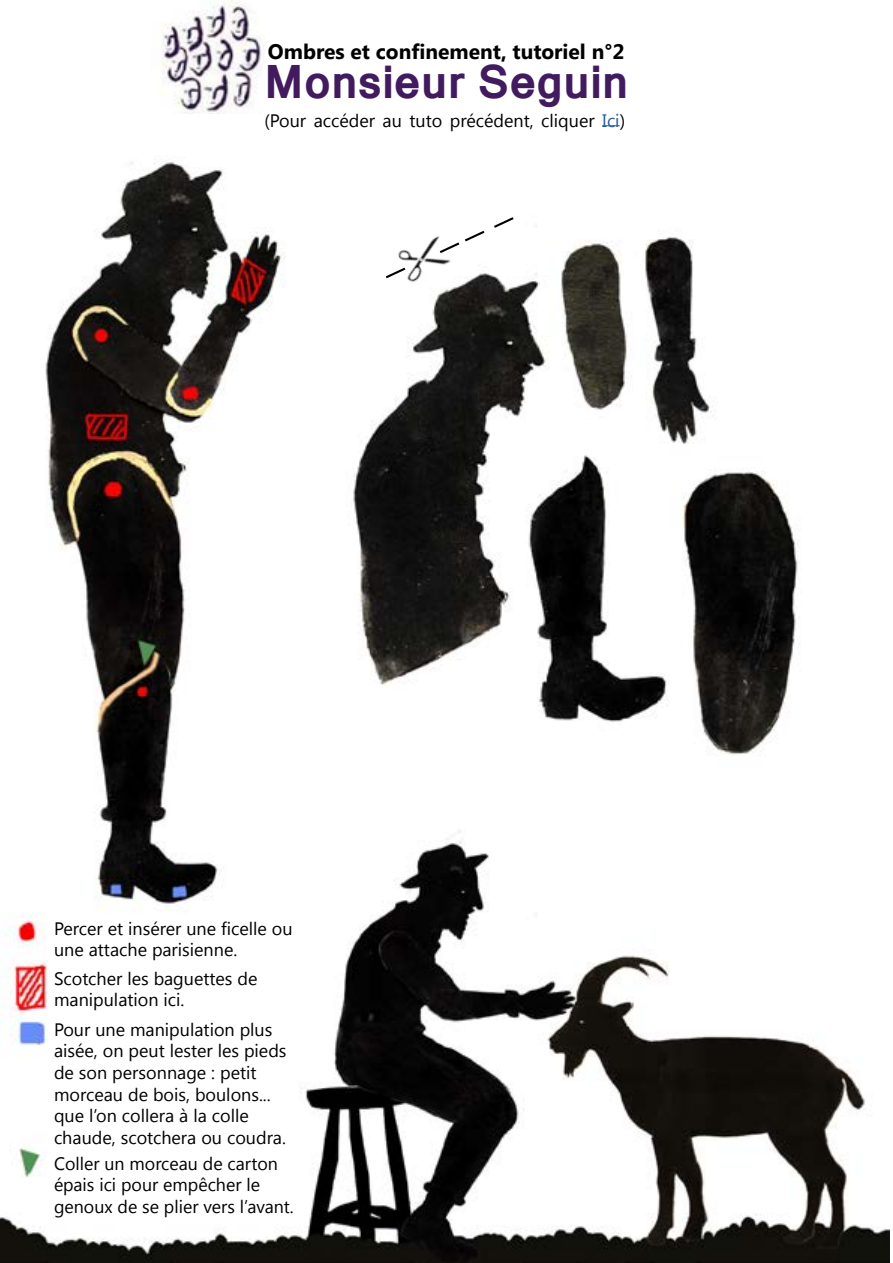
<style>
.page{position:relative;width:893px;height:1263px;background:#fff}
.page>*{position:absolute;margin:0;border:0;box-sizing:border-box;transform-origin:0 0}
.t1{font:700 45px "Kartika";color:#421b5e}
.t2{font:700 21px "Khmer UI";color:#000}
.t3{font:18px/21.6px "Khmer UI";color:#000}
.s1{color:#275b9b}
</style>
<div class="page">
<img style="left:0;top:38px;width:890px;height:1225px">
<svg style="left:602px;top:125px;width:18px;height:1px"></svg>
<img style="left:152px;top:0;width:112px;height:114px">
<img style="left:379px;top:217px;width:91px;height:82px">
<svg style="left:440px;top:242px;width:19px;height:11px"></svg>
<svg style="left:465px;top:231px;width:19px;height:10px"></svg>
<svg style="left:386px;top:268px;width:19px;height:10px"></svg>
<svg style="left:494px;top:217px;width:20px;height:11px"></svg>
<p class="t2" style="left:268px;top:39px;width:358px">Ombres et confinement, tutoriel n°2</p>
<h1 class="t1" style="left:264px;top:54px;width:366px">Monsieur Seguin</h1>
<p class="t3" style="left:264px;top:110px;width:362px">(Pour accéder au tuto précédent, cliquer <span class="s1">Ici</span>)</p>
<p class="t3" style="left:54px;top:918px;width:240px">Percer et insérer une ficelle ou une attache parisienne.</p>
<p class="t3" style="left:54px;top:968px;width:205px">Scotcher les baguettes de manipulation ici.</p>
<p class="t3" style="left:54px;top:1019px;width:234px">Pour une manipulation plus aisée, on peut lester les pieds de son personnage : petit morceau de bois, boulons... que l’on collera à la colle chaude, scotchera ou coudra.</p>
<p class="t3" style="left:54px;top:1153px;width:241px">Coller un morceau de carton épais ici pour empêcher le genoux de se plier vers l’avant.</p>
</div>
